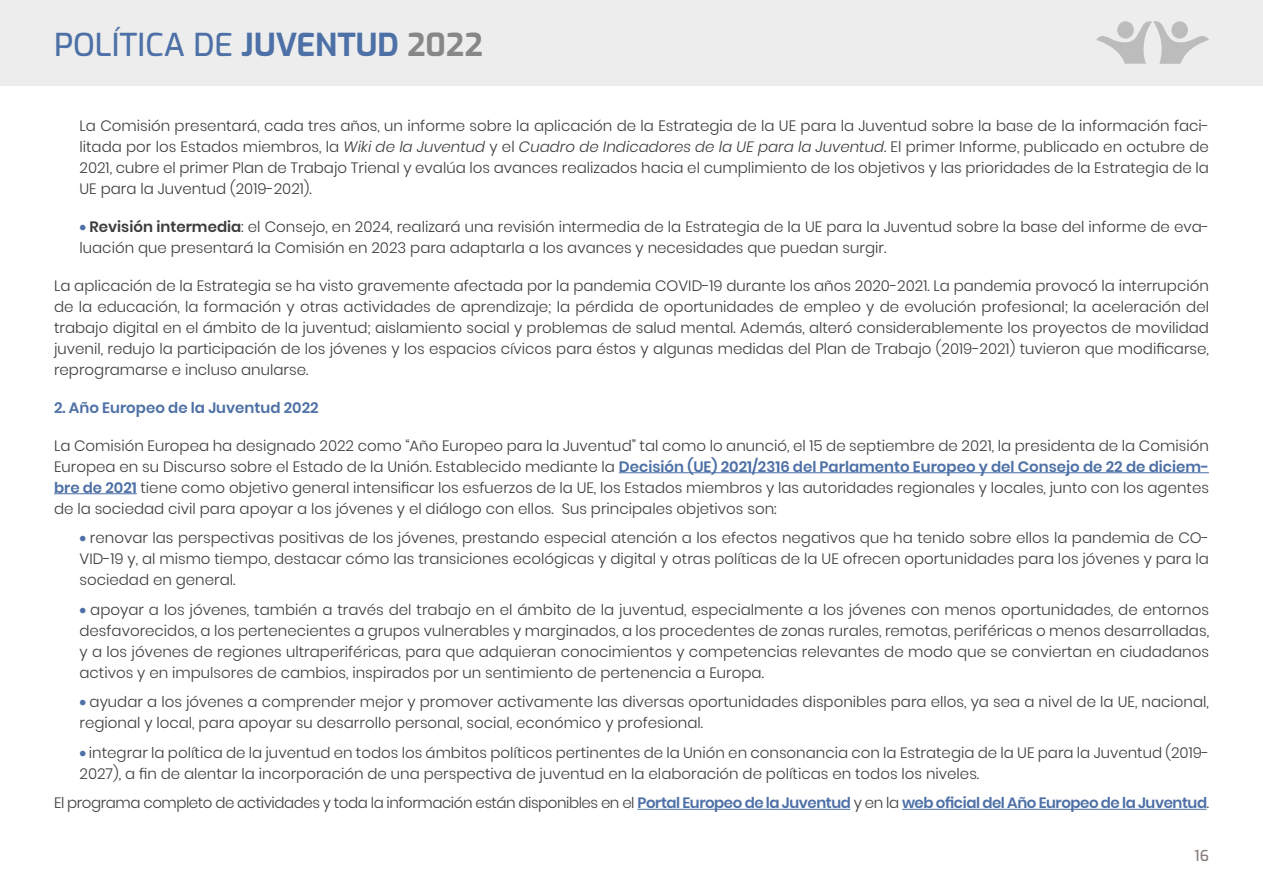
<style>
.page{position:relative;width:1263px;height:893px;background:#fff}
.page>*{position:absolute;margin:0;border:0;box-sizing:border-box;transform-origin:0 0}
.t1{font:500 31.5px "Exo";color:#4d70a6}
.t2{font:300 15px/21px "Poppins";color:#3c3c3b;text-align:justify}
.t3{font:300 15px "Poppins";letter-spacing:-.03em;color:#3c3c3b}
.t4{font:600 15px "Poppins";color:#4d70a6}
.t5{font:500 15px "Exo";color:#867b77}
.s1{font-weight:700}
.s2{font-weight:700;color:#878787}
.s3{font-style:italic}
.s4{font-family:"Aleo";font-weight:400;color:#4d70a6}
.s5{font-weight:600}
.s6{font-weight:600;color:#4d70a6}
</style>
<div class="page">
<hr style="left:619px;top:472px;width:590px;height:1px;background:#4d70a6">
<hr style="left:54px;top:493px;width:83px;height:1px;background:#4d70a6">
<hr style="left:637px;top:809px;width:213px;height:1px;background:#4d70a6">
<hr style="left:902px;top:809px;width:305px;height:1px;background:#4d70a6">
<div style="left:0;top:0;width:1263px;height:85px;background:#ededed"></div>
<svg style="left:1096px;top:21px;width:113px;height:43px"></svg>
<h1 class="t1" style="left:54px;top:22px;width:430px">POLÍTICA DE <span class="s1">JUVENTUD</span> <span class="s2">2022</span></h1>
<p class="t2" style="left:80px;top:115px;width:1131px">La Comisión presentará, cada tres años, un informe sobre la aplicación de la Estrategia de la UE para la Juventud sobre la base de la información faci&shy;litada por los Estados miembros, la <span class="s3">Wiki de la Juventud</span> y el <span class="s3">Cuadro de Indicadores de la UE para la Juventud.</span> El primer Informe, publicado en octubre de 2021, cubre el primer Plan de Trabajo Trienal y evalúa los avances realizados hacia el cumplimiento de los objetivos y las prioridades de la Estrategia de la UE para la Juventud (2019-2021).</p>
<p class="t2" style="left:80px;top:216px;width:1131px"><span class="s4">•</span> <span class="s5">Revisión intermedia</span>: el Consejo, en 2024, realizará una revisión intermedia de la Estrategia de la UE para la Juventud sobre la base del informe de eva&shy;luación que presentará la Comisión en 2023 para adaptarla a los avances y necesidades que puedan surgir.</p>
<p class="t2" style="left:54px;top:275px;width:1156px">La aplicación de la Estrategia se ha visto gravemente afectada por la pandemia COVID-19 durante los años 2020-2021. La pandemia provocó la interrupción de la educación, la formación y otras actividades de aprendizaje; la pérdida de oportunidades de empleo y de evolución profesional; la aceleración del trabajo digital en el ámbito de la juventud; aislamiento social y problemas de salud mental. Además, alteró considerablemente los proyectos de movilidad juvenil, redujo la participación de los jóvenes y los espacios cívicos para éstos y algunas medidas del Plan de Trabajo (2019-2021) tuvieron que modificarse, reprogramarse e incluso anularse.</p>
<p class="t4" style="left:54px;top:399px;width:266px">2. Año Europeo de la Juventud 2022</p>
<p class="t2" style="left:54px;top:435px;width:1156px">La Comisión Europea ha designado 2022 como “Año Europeo para la Juventud” tal como lo anunció, el 15 de septiembre de 2021, la presidenta de la Comisión Europea en su Discurso sobre el Estado de la Unión. Establecido mediante la <span class="s6">Decisión (UE) 2021/2316 del Parlamento Europeo y del Consejo de 22 de diciem&shy;bre de 2021</span> tiene como objetivo general intensificar los esfuerzos de la UE, los Estados miembros y las autoridades regionales y locales, junto con los agentes de la sociedad civil para apoyar a los jóvenes y el diálogo con ellos. Sus principales objetivos son:</p>
<p class="t2" style="left:80px;top:527px;width:1131px"><span class="s4">•</span> renovar las perspectivas positivas de los jóvenes, prestando especial atención a los efectos negativos que ha tenido sobre ellos la pandemia de CO-VID-19 y, al mismo tiempo, destacar cómo las transiciones ecológicas y digital y otras políticas de la UE ofrecen oportunidades para los jóvenes y para la sociedad en general.</p>
<p class="t2" style="left:80px;top:599px;width:1131px"><span class="s4">•</span> apoyar a los jóvenes, también a través del trabajo en el ámbito de la juventud, especialmente a los jóvenes con menos oportunidades, de entornos desfavorecidos, a los pertenecientes a grupos vulnerables y marginados, a los procedentes de zonas rurales, remotas, periféricas o menos desarrolladas, y a los jóvenes de regiones ultraperiféricas, para que adquieran conocimientos y competencias relevantes de modo que se conviertan en ciudadanos activos y en impulsores de cambios, inspirados por un sentimiento de pertenencia a Europa.</p>
<p class="t2" style="left:80px;top:691px;width:1131px"><span class="s4">•</span> ayudar a los jóvenes a comprender mejor y promover activamente las diversas oportunidades disponibles para ellos, ya sea a nivel de la UE, nacional, regional y local, para apoyar su desarrollo personal, social, económico y profesional.</p>
<p class="t2" style="left:80px;top:742px;width:1131px"><span class="s4">•</span> integrar la política de la juventud en todos los ámbitos políticos pertinentes de la Unión en consonancia con la Estrategia de la UE para la Juventud (2019-<br>2027), a fin de alentar la incorporación de una perspectiva de juventud en la elaboración de políticas en todos los niveles.</p>
<p class="t3" style="left:54px;top:794px;width:1156px">El programa completo de actividades y toda la información están disponibles en el <span class="s6">Portal Europeo de la Juventud</span> y en la <span class="s6">web oficial del Año Europeo de la Juventud</span>.</p>
<p class="t5" style="left:1194px;top:845px;width:16px">16</p>
</div>
